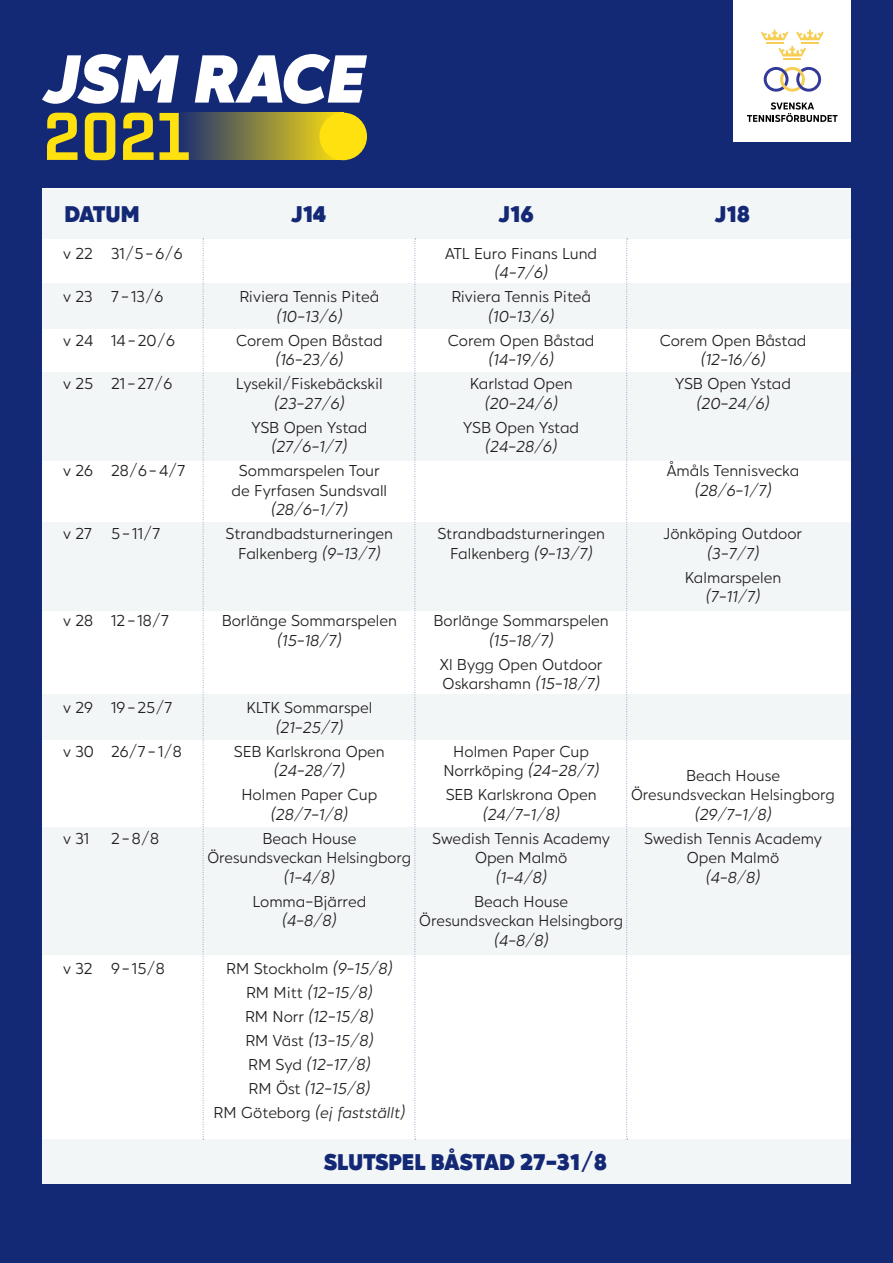
<style>
.page{position:relative;width:893px;height:1263px;background:#142975}
.page>*{position:absolute;margin:0;border:0;box-sizing:border-box;transform-origin:0 0}
.t1{font:800 23.7px "Hartwell Alt";color:#142975}
.t2{font:16.5px/19.5px "Hartwell Alt";color:#231f20;text-align:center}
.t3{font:italic 16.5px/24px "Hartwell Alt";color:#231f20;text-align:center}
.s1{font-style:italic}
.s2{font-style:normal}
</style>
<div class="page">
<div style="left:42px;top:189px;width:809px;height:995px;background:#fff"></div>
<div style="left:42px;top:372px;width:809px;height:88px;background:#f3f6f7"></div>
<div style="left:42px;top:522px;width:809px;height:88px;background:#f3f6f7"></div>
<div style="left:42px;top:827px;width:809px;height:127px;background:#f3f6f7"></div>
<div style="left:42px;top:284px;width:809px;height:45px;background:#f3f6f7"></div>
<div style="left:42px;top:695px;width:809px;height:45px;background:#f3f6f7"></div>
<div style="left:42px;top:189px;width:809px;height:50px;background:#f3f6f7"></div>
<div style="left:42px;top:1139px;width:809px;height:45px;background:#f3f6f7"></div>
<div style="left:734px;top:0;width:117px;height:142px;background:#fff"></div>
<svg style="left:761px;top:29px;width:63px;height:31px"></svg>
<svg style="left:747px;top:102px;width:91px;height:20px"></svg>
<svg style="left:764px;top:67px;width:57px;height:25px"></svg>
<svg style="left:189px;top:113px;width:149px;height:47px;background:#868242"></svg>
<div style="left:319px;top:113px;width:48px;height:47px;background:#ffe10f;border-radius:50%"></div>
<svg style="left:42px;top:54px;width:325px;height:50px"></svg>
<svg style="left:47px;top:113px;width:142px;height:47px"></svg>
<svg style="left:203px;top:239px;width:1px;height:901px"></svg>
<svg style="left:415px;top:239px;width:1px;height:901px"></svg>
<svg style="left:626px;top:239px;width:2px;height:901px"></svg>
<h1 class="t1" style="left:65px;top:200px;width:77px">DATUM</h1>
<h1 class="t1" style="left:292px;top:200px;width:36px">J14</h1>
<h1 class="t1" style="left:500px;top:200px;width:36px">J16</h1>
<h1 class="t1" style="left:716px;top:200px;width:36px">J18</h1>
<p class="t2" style="left:63px;top:245px;width:121px">v 22 31/5-6/6</p>
<p class="t2" style="left:63px;top:288px;width:102px">v 23 7 - 13/6</p>
<p class="t2" style="left:63px;top:332px;width:113px">v 24 14-20/6</p>
<p class="t2" style="left:63px;top:375px;width:111px">v 25 21 -27/6</p>
<p class="t2" style="left:63px;top:462px;width:124px">v 26 28/6-4/7</p>
<p class="t2" style="left:63px;top:525px;width:99px">v 27 5- 11/7</p>
<p class="t2" style="left:239px;top:288px;width:141px">Riviera Tennis Piteå</p>
<p class="t3" style="left:276px;top:306px;width:67px">(10-13/6)</p>
<p class="t2" style="left:236px;top:332px;width:148px">Corem Open Båstad</p>
<p class="t3" style="left:275px;top:349px;width:69px">(16-23/6)</p>
<p class="t2" style="left:236px;top:375px;width:148px">Lysekil/Fiskebäckskil</p>
<p class="t3" style="left:274px;top:393px;width:72px">(23-27/6)</p>
<p class="t2" style="left:251px;top:419px;width:117px">YSB Open Ystad</p>
<p class="t3" style="left:272px;top:436px;width:77px">(27/6-1/7)</p>
<p class="t2" style="left:232px;top:462px;width:157px">Sommarspelen Tour de Fyrfasen Sundsvall</p>
<p class="t3" style="left:271px;top:499px;width:78px">(28/6-1/7)</p>
<p class="t2" style="left:226px;top:525px;width:169px">Strandbadsturneringen<br>Falkenberg <span class="s1">(9-13/7)</span></p>
<p class="t2" style="left:445px;top:245px;width:154px">ATL Euro Finans Lund</p>
<p class="t3" style="left:495px;top:262px;width:55px">(4-7/6)</p>
<p class="t2" style="left:451px;top:288px;width:141px">Riviera Tennis Piteå</p>
<p class="t3" style="left:488px;top:306px;width:67px">(10-13/6)</p>
<p class="t2" style="left:448px;top:332px;width:148px">Corem Open Båstad</p>
<p class="t3" style="left:489px;top:349px;width:67px">(14-19/6)</p>
<p class="t2" style="left:470px;top:375px;width:104px">Karlstad Open</p>
<p class="t3" style="left:485px;top:393px;width:75px">(20-24/6)</p>
<p class="t2" style="left:463px;top:419px;width:117px">YSB Open Ystad</p>
<p class="t3" style="left:485px;top:436px;width:73px">(24-28/6)</p>
<p class="t2" style="left:437px;top:525px;width:169px">Strandbadsturneringen<br>Falkenberg <span class="s1">(9-13/7)</span></p>
<p class="t2" style="left:660px;top:332px;width:148px">Corem Open Båstad</p>
<p class="t3" style="left:701px;top:349px;width:66px">(12-16/6)</p>
<p class="t2" style="left:675px;top:375px;width:117px">YSB Open Ystad</p>
<p class="t3" style="left:696px;top:393px;width:75px">(20-24/6)</p>
<p class="t2" style="left:667px;top:462px;width:134px">Åmåls Tennisvecka</p>
<p class="t3" style="left:695px;top:480px;width:78px">(28/6-1/7)</p>
<p class="t2" style="left:664px;top:525px;width:140px">Jönköping Outdoor</p>
<p class="t3" style="left:707px;top:543px;width:53px">(3-7/7)</p>
<p class="t2" style="left:685px;top:569px;width:98px">Kalmarspelen</p>
<p class="t3" style="left:706px;top:586px;width:56px">(7-11/7)</p>
<p class="t2" style="left:63px;top:612px;width:108px">v 28 12- 18/7</p>
<p class="t2" style="left:222px;top:612px;width:177px">Borlänge Sommarspelen</p>
<p class="t3" style="left:277px;top:630px;width:66px">(15-18/7)</p>
<p class="t2" style="left:434px;top:612px;width:177px">Borlänge Sommarspelen</p>
<p class="t3" style="left:489px;top:630px;width:66px">(15-18/7)</p>
<p class="t2" style="left:440px;top:656px;width:164px;text-align:left">Xl Bygg Open Outdoor<br>Oskarshamn <span class="s1">(15-18/7)</span></p>
<p class="t2" style="left:63px;top:699px;width:111px">v 29 19-25/7</p>
<p class="t2" style="left:63px;top:743px;width:120px">v 30 26/7 - 1/8</p>
<p class="t2" style="left:63px;top:830px;width:28px">v 31</p>
<p class="t2" style="left:111px;top:830px;width:50px">2-8/8</p>
<p class="t2" style="left:63px;top:960px;width:103px">v 32 9- 15/8</p>
<p class="t2" style="left:246px;top:699px;width:128px">KLTK Sommarspel</p>
<p class="t3" style="left:276px;top:717px;width:69px">(21-25/7)</p>
<p class="t2" style="left:234px;top:743px;width:152px">SEB Karlskrona Open</p>
<p class="t3" style="left:274px;top:760px;width:72px">(24-28/7)</p>
<p class="t2" style="left:241px;top:786px;width:137px">Holmen Paper Cup</p>
<p class="t3" style="left:271px;top:804px;width:78px">(28/7-1/8)</p>
<p class="t2" style="left:207px;top:830px;width:205px">Beach House<br>Öresundsveckan Helsingborg</p>
<p class="t3" style="left:284px;top:867px;width:52px">(1-4/8)</p>
<p class="t2" style="left:252px;top:893px;width:115px">Lomma-Bjärred</p>
<p class="t3" style="left:282px;top:910px;width:56px">(4-8/8)</p>
<p class="t3" style="left:214px;top:958px;width:193px"><span class="s2">RM Stockholm</span> (9-15/8)<br><span class="s2">RM Mitt</span> (12-15/8)<br><span class="s2">RM Norr</span> (12-15/8)<br><span class="s2">RM Väst</span> (13-15/8)<br><span class="s2">RM Syd</span> (12-17/8)<br><span class="s2">RM Öst</span> (12-15/8)<br><span class="s2">RM Göteborg</span> (ej fastställt)</p>
<p class="t2" style="left:443px;top:743px;width:157px">Holmen Paper Cup<br>Norrköping <span class="s1">(24-28/7)</span></p>
<p class="t2" style="left:446px;top:786px;width:152px">SEB Karlskrona Open</p>
<p class="t3" style="left:483px;top:804px;width:79px">(24/7-1/8)</p>
<p class="t2" style="left:432px;top:830px;width:179px">Swedish Tennis Academy<br>Open Malmö</p>
<p class="t3" style="left:496px;top:867px;width:52px">(1-4/8)</p>
<p class="t2" style="left:419px;top:893px;width:205px">Beach House<br>Öresundsveckan Helsingborg</p>
<p class="t3" style="left:494px;top:930px;width:56px">(4-8/8)</p>
<p class="t2" style="left:631px;top:767px;width:205px">Beach House<br>Öresundsveckan Helsingborg</p>
<p class="t3" style="left:695px;top:804px;width:78px">(29/7-1/8)</p>
<p class="t2" style="left:644px;top:830px;width:179px">Swedish Tennis Academy<br>Open Malmö</p>
<p class="t3" style="left:706px;top:867px;width:56px">(4-8/8)</p>
<h1 class="t1" style="left:324px;top:1148px;width:285px">SLUTSPEL BÅSTAD 27-31/8</h1>
</div>
